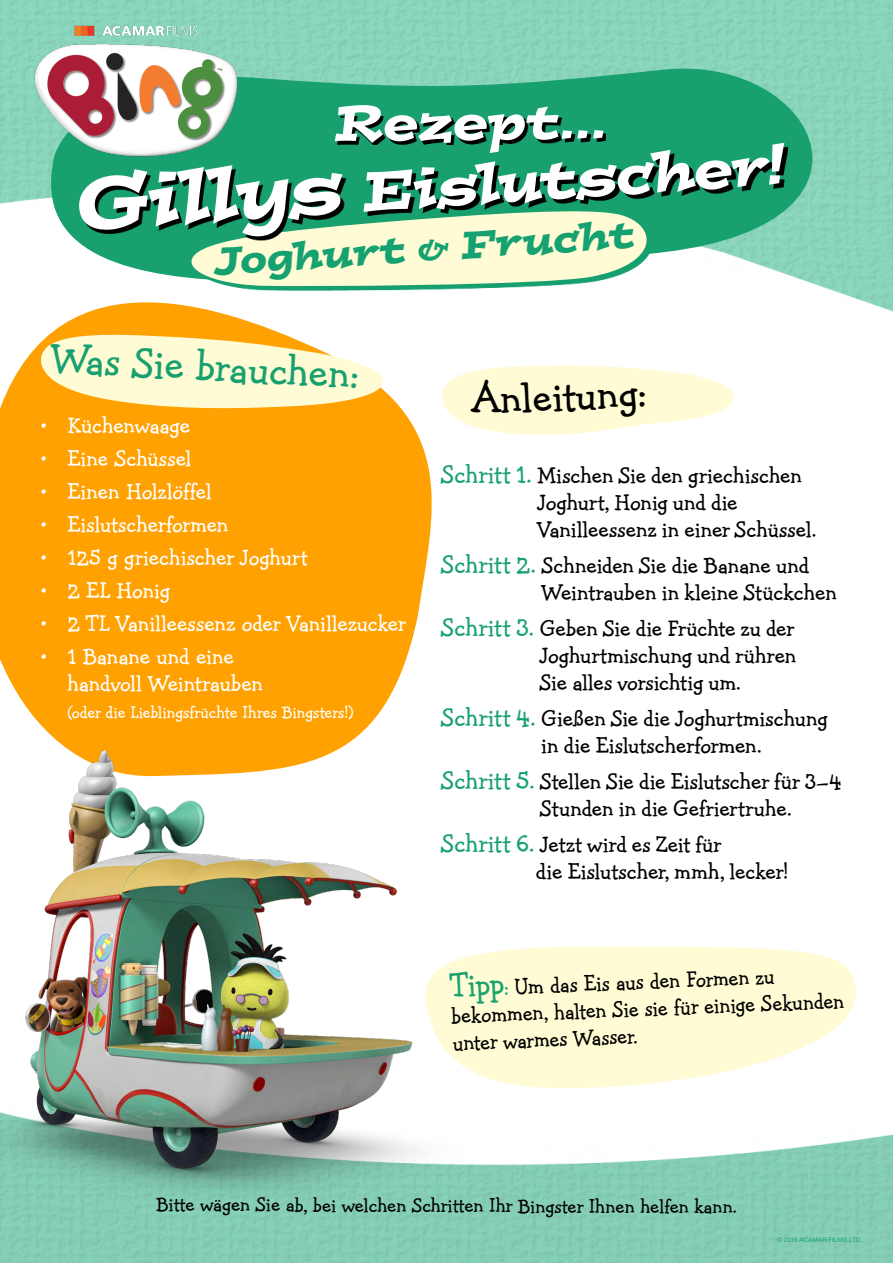
<style>
.page{position:relative;width:893px;height:1263px;background:#fff}
.page>*{position:absolute;margin:0;border:0;box-sizing:border-box;transform-origin:0 0}
.t1{font:italic 55.5px "Postino Std";color:#fff}
.t2{font:italic 49.95px "Postino Std";letter-spacing:-.01em;color:#fff}
.t3{font:45px "Hank BT";color:#18a16f}
.t4{font:45px "Hank BT";color:#000}
.t5{font:italic 38.7px "Postino Std";color:#16a170}
.t6{font:24px/27px "Hank BT";color:#000}
.t7{font:24px/27px "Hank BT";letter-spacing:-.005em;color:#fff}
.t8{font:24px/27.3px "Hank BT";color:#000;scale:.95 1}
.t9{font:21px "Hank BT";letter-spacing:-.005em;color:#000}
.t10{font:18px "Hank BT";color:#fff}
.t11{font:6.3px "Helvetica Neue LT";letter-spacing:.015em;color:#16a170}
.s1{font-size:73.5px}
.s2{font-size:26.4px}
.s3{font-size:27px;color:#18a16f}
.s4{font-size:27px;color:#16a170}
.s5{font-size:36px;color:#19a270}
.s6{color:#19a270}
</style>
<div class="page">
<svg style="left:0;top:346px;width:432px;height:395px;background:#ffa918"></svg>
<svg style="left:12px;top:53px;width:881px;height:276px"></svg>
<svg style="left:508px;top:946px;width:348px;height:143px;background:#fffcda"></svg>
<img style="left:0;top:741px;width:508px;height:522px">
<svg style="left:442px;top:365px;width:292px;height:70px"></svg>
<img style="left:18px;top:24px;width:237px;height:139px">
<svg style="left:196px;top:287px;width:455px;height:3px"></svg>
<svg style="left:169px;top:240px;width:491px;height:47px;background:#e2f1cb"></svg>
<svg style="left:37px;top:329px;width:383px;height:81px"></svg>
<svg style="left:337px;top:116px;width:269px;height:29px;background:#0b4f36"></svg>
<svg style="left:83px;top:147px;width:705px;height:93px;background:#318562"></svg>
<h2 class="t2" style="left:335px;top:88px;width:275px">Rezept...</h2>
<h1 class="t1" style="left:75px;top:175px;width:714px;rotate:-4deg"><span class="s1">Gillys</span> Eislutscher!</h1>
<h3 class="t5" style="left:213px;top:236px;width:421px;rotate:-4deg">Joghurt <span class="s2">&amp;</span> Frucht</h3>
<h3 class="t3" style="left:53px;top:331px;width:309px;rotate:3deg">Was Sie brauchen:</h3>
<p class="t7" style="left:40px;top:411px;width:151px">• Küchenwaage</p>
<p class="t7" style="left:40px;top:444px;width:153px">• Eine Schüssel</p>
<p class="t7" style="left:40px;top:477px;width:173px">• Einen Holzlöffel</p>
<p class="t7" style="left:40px;top:510px;width:190px">• Eislutscherformen</p>
<p class="t7" style="left:40px;top:543px;width:268px">• 125 g griechischer Joghurt</p>
<p class="t7" style="left:40px;top:576px;width:131px">• 2 EL Honig</p>
<p class="t7" style="left:40px;top:609px;width:367px">• 2 TL Vanilleessenz oder Vanillezucker</p>
<p class="t7" style="left:67px;top:642px;width:197px;text-indent:-27px">• 1 Banane und eine handvoll Weintrauben</p>
<p class="t10" style="left:67px;top:702px;width:287px">(oder die Lieblingsfrüchte Ihres Bingsters!)</p>
<h3 class="t4" style="left:470px;top:373px;width:176px;rotate:-3deg">Anleitung:</h3>
<p class="t6" style="left:537px;top:461px;width:280px;text-indent:-96px"><span class="s3">Schritt</span> <span class="s4">1.</span> Mischen Sie den griechischen<br>Joghurt, Honig und die<br>Vanilleessenz in einer Schüssel.</p>
<p class="t6" style="left:542px;top:551px;width:297px;text-indent:-101px"><span class="s3">Schritt</span> <span class="s4">2.</span> Schneiden Sie die Banane und<br>Weintrauben in kleine Stückchen</p>
<p class="t6" style="left:540px;top:614px;width:258px;text-align:justify;text-indent:-99px"><span class="s3">Schritt</span> <span class="s4">3.</span> Geben Sie die Früchte zu der Joghurtmischung und rühren Sie alles vorsichtig um.</p>
<p class="t6" style="left:541px;top:704px;width:288px;text-indent:-100px"><span class="s3">Schritt</span> <span class="s4">4.</span> Gießen Sie die Joghurtmischung in die Eislutscherformen.</p>
<p class="t6" style="left:540px;top:767px;width:303px;text-indent:-99px"><span class="s3">Schritt</span> <span class="s4">5.</span> Stellen Sie die Eislutscher für 3–4<br>Stunden in die Gefriertruhe.</p>
<p class="t6" style="left:536px;top:830px;width:254px;text-indent:-95px"><span class="s3">Schritt</span> <span class="s4">6.</span> Jetzt wird es Zeit für<br>die Eislutscher, mmh, lecker!</p>
<p class="t8" style="left:450px;top:974px;width:415px;rotate:-2deg"><span class="s5">Tipp</span><span class="s6">:</span> Um das Eis aus den Formen zu bekommen, halten Sie sie für einige Sekunden unter warmes Wasser.</p>
<p class="t9" style="left:156px;top:1193px;width:582px">Bitte wägen Sie ab, bei welchen Schritten Ihr Bingster Ihnen helfen kann.</p>
<p class="t11" style="left:777px;top:1236px;width:86px">© 2016 ACAMAR FILMS LTD.</p>
</div>
